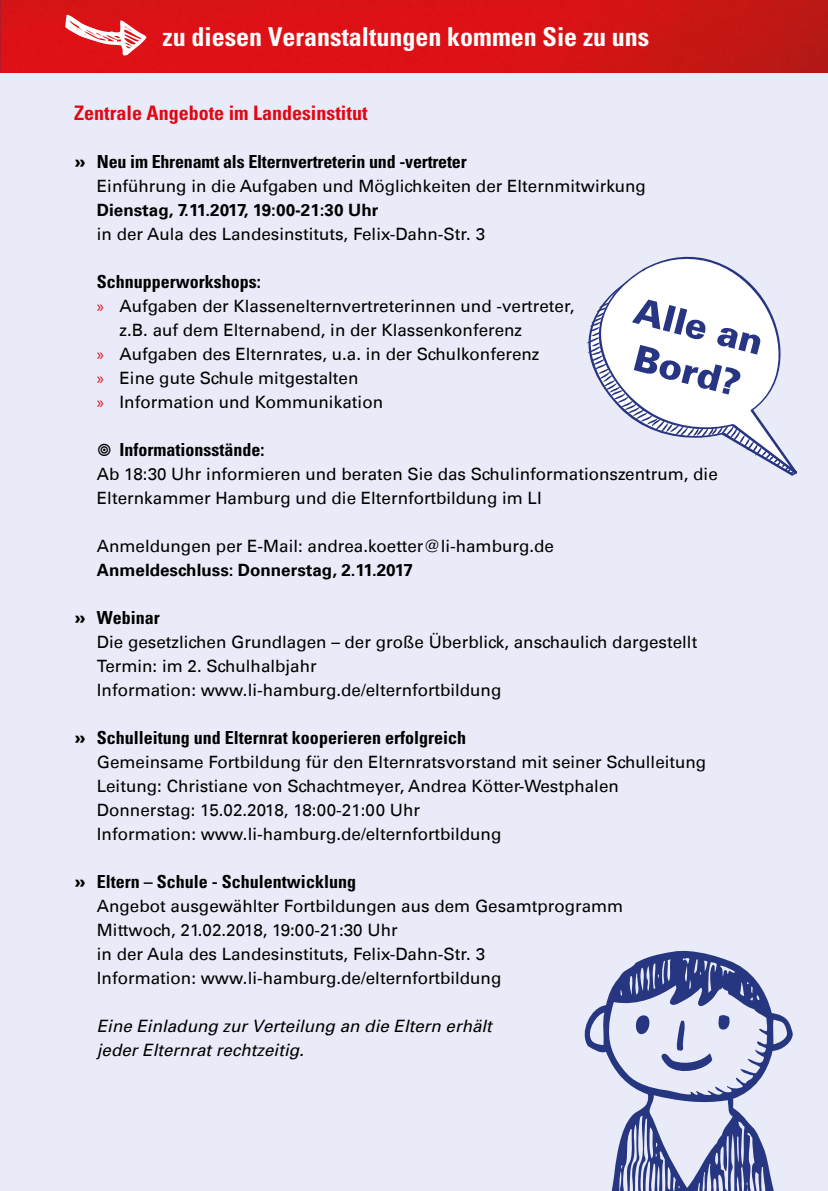
<style>
.page{position:relative;width:828px;height:1191px;background:#e9ecf8}
.page>*{position:absolute;margin:0;border:0;box-sizing:border-box;transform-origin:0 0}
.t1{font:700 condensed 26px "Univers";color:#fff}
.t2{font:700 condensed 20px "Univers";color:#e30613}
.t3{font:700 condensed 18px "Univers";color:#000}
.t4{font:17px/24px "Univers LT";color:#000}
.t5{font:italic 17px/24px "Univers";color:#000}
.t6{font:700 17px "Univers LT";color:#000}
.s1{font-weight:900;font-stretch:normal}
.s2{font-family:"Myriad Pro";color:#e30613}
</style>
<div class="page">
<img style="left:0;top:0;width:828px;height:72px">
<svg style="left:607px;top:256px;width:190px;height:218px"></svg>
<svg style="left:586px;top:299px;width:207px;height:175px"></svg>
<svg style="left:65px;top:13px;width:81px;height:43px;background:#e6585b"></svg>
<svg style="left:584px;top:950px;width:209px;height:241px"></svg>
<h1 class="t1" style="left:163px;top:21px;width:488px">zu diesen Veranstaltungen kommen Sie zu uns</h1>
<p class="t2" style="left:74px;top:101px;width:295px">Zentrale Angebote im Landesinstitut</p>
<p class="t3" style="left:74px;top:151px;width:394px"><span class="s1">»</span> Neu im Ehrenamt als Elternvertreterin und -vertreter</p>
<p class="t4" style="left:97px;top:174px;width:550px">Einführung in die Aufgaben und Möglichkeiten der Elternmitwirkung</p>
<p class="t6" style="left:97px;top:200px;width:283px">Dienstag, 7.11.2017, 19:00-21:30 Uhr</p>
<p class="t4" style="left:97px;top:222px;width:390px">in der Aula des Landesinstituts, Felix-Dahn-Str. 3</p>
<p class="t3" style="left:97px;top:271px;width:165px">Schnupperworkshops:</p>
<p class="t4" style="left:97px;top:294px;width:479px"><span class="s2">»</span> Aufgaben der Klassenelternvertreterinnen und -vertreter,</p>
<p class="t4" style="left:120px;top:318px;width:404px">z.B. auf dem Elternabend, in der Klassenkonferenz</p>
<p class="t4" style="left:97px;top:342px;width:444px"><span class="s2">»</span> Aufgaben des Elternrates, u.a. in der Schulkonferenz</p>
<p class="t4" style="left:97px;top:366px;width:263px"><span class="s2">»</span> Eine gute Schule mitgestalten</p>
<p class="t4" style="left:97px;top:390px;width:288px"><span class="s2">»</span> Information und Kommunikation</p>
<p class="t3" style="left:120px;top:439px;width:146px">Informationsstände:</p>
<p class="t4" style="left:97px;top:462px;width:622px">Ab 18:30 Uhr informieren und beraten Sie das Schulinformationszentrum, die<br>Elternkammer Hamburg und die Elternfortbildung im LI</p>
<p class="t4" style="left:97px;top:534px;width:458px">Anmeldungen per E-Mail: andrea.koetter@li-hamburg.de</p>
<p class="t6" style="left:97px;top:560px;width:318px">Anmeldeschluss: Donnerstag, 2.11.2017</p>
<p class="t3" style="left:74px;top:607px;width:87px"><span class="s1">»</span> Webinar</p>
<p class="t4" style="left:97px;top:630px;width:602px">Die gesetzlichen Grundlagen – der große Überblick, anschaulich dargestellt<br>Termin: im 2. Schulhalbjahr<br>Information: www.li-hamburg.de/elternfortbildung</p>
<p class="t3" style="left:74px;top:727px;width:393px"><span class="s1">»</span> Schulleitung und Elternrat kooperieren erfolgreich</p>
<p class="t4" style="left:97px;top:750px;width:611px">Gemeinsame Fortbildung für den Elternratsvorstand mit seiner Schulleitung Leitung: Christiane von Schachtmeyer, Andrea Kötter-Westphalen Donnerstag: 15.02.2018, 18:00-21:00 Uhr<br>Information: www.li-hamburg.de/elternfortbildung</p>
<p class="t3" style="left:74px;top:871px;width:283px"><span class="s1">»</span> Eltern – Schule - Schulentwicklung</p>
<p class="t4" style="left:97px;top:894px;width:528px">Angebot ausgewählter Fortbildungen aus dem Gesamtprogramm Mittwoch, 21.02.2018, 19:00-21:30 Uhr<br>in der Aula des Landesinstituts, Felix-Dahn-Str. 3<br>Information: www.li-hamburg.de/elternfortbildung</p>
<p class="t5" style="left:97px;top:1014px;width:396px">Eine Einladung zur Verteilung an die Eltern erhält jeder Elternrat rechtzeitig.</p>
</div>
